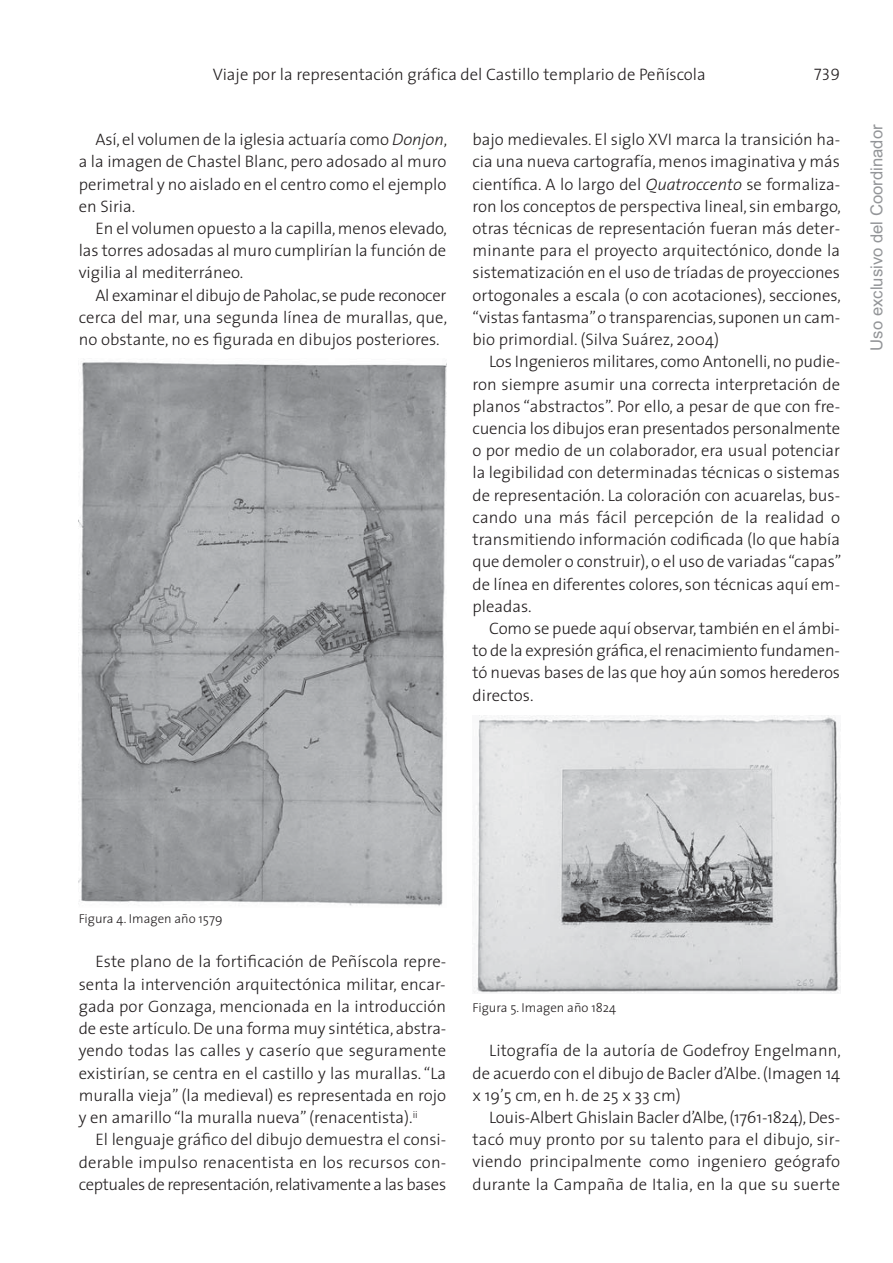
<style>
.page{position:relative;width:893px;height:1263px;background:#fff}
.page>*{position:absolute;margin:0;border:0;box-sizing:border-box;transform-origin:0 0}
.t1{font:300 16.65px/22.2px "The Sans";color:#231f20;text-align:justify}
.t2{font:16.65px "Arial";color:#939598}
.t3{font:16.65px "The Sans Light Caps";color:#231f20}
.t4{font:300 12.9px "The Sans";color:#231f20}
.s1{font-style:italic}
</style>
<div class="page">
<img style="left:79px;top:362px;width:367px;height:544px">
<img style="left:473px;top:715px;width:367px;height:278px">
<p class="t1" style="left:213px;top:65px;width:494px">Viaje por la representación gráfica del Castillo templario de Peñíscola</p>
<p class="t3" style="left:814px;top:61px;width:27px">739</p>
<p class="t1" style="left:79px;top:130px;width:370px;text-indent:17px">Así, el volumen de la iglesia actuaría como <span class="s1">Donjon</span>, a la imagen de Chastel Blanc, pero adosado al muro perimetral y no aislado en el centro como el ejemplo en Siria.</p>
<p class="t1" style="left:79px;top:219px;width:370px;text-indent:17px">En el volumen opuesto a la capilla, menos elevado, las torres adosadas al muro cumplirían la función de vigilia al mediterráneo.</p>
<p class="t1" style="left:79px;top:286px;width:370px;text-indent:17px">Al examinar el dibujo de Paholac, se pude reconocer cerca del mar, una segunda línea de murallas, que, no obstante, no es figurada en dibujos posteriores.</p>
<p class="t1" style="left:472px;top:130px;width:370px">bajo medievales. El siglo XVI marca la transición ha - cia una nueva cartografía, menos imaginativa y más científica. A lo largo del <span class="s1">Quatroccento</span> se formaliza&shy;ron los conceptos de perspectiva lineal, sin embargo, otras técnicas de representación fueran más deter&shy;minante para el proyecto arquitectónico, donde la sistematización en el uso de tríadas de proyecciones ortogonales a escala (o con acotaciones), secciones, “vistas fantasma” o transparencias, suponen un cam - bio primordial. (Silva Suárez, 2004)</p>
<p class="t1" style="left:472px;top:352px;width:370px;text-indent:17px">Los Ingenieros militares, como Antonelli, no pudie&shy;ron siempre asumir una correcta interpretación de planos “abstractos”. Por ello, a pesar de que con fre&shy;cuencia los dibujos eran presentados personalmente o por medio de un colaborador, era usual potenciar la legibilidad con determinadas técnicas o sistemas de representación. La coloración con acuarelas, bus&shy;cando una más fácil percepción de la realidad o transmitiendo información codificada (lo que había que demoler o construir), o el uso de variadas “capas” de línea en diferentes colores, son técnicas aquí em&shy;pleadas.</p>
<p class="t1" style="left:472px;top:619px;width:369px;text-indent:17px">Como se puede aquí observar, también en el ámbi - to de la expresión gráfica, el renacimiento fundamen - tó nuevas bases de las que hoy aún somos herederos directos.</p>
<p class="t2" style="left:867px;top:351px;width:228px;rotate:-90deg">Uso exclusivo del Coordinador</p>
<p class="t4" style="left:79px;top:914px;width:145px">Figura 4. Imagen año 1579</p>
<p class="t1" style="left:79px;top:952px;width:369px;text-indent:17px">Este plano de la fortificación de Peñíscola repre&shy;senta la intervención arquitectónica militar, encar&shy;gada por Gonzaga, mencionada en la introducción de este artículo. De una forma muy sintética, abstra&shy;yendo todas las calles y caserío que seguramente existirían, se centra en el castillo y las murallas. “La muralla vieja” (la medieval) es representada en rojo y en amarillo “la muralla nueva” (renacentista).<sup>ii</sup></p>
<p class="t1" style="left:79px;top:1130px;width:369px;text-indent:17px">El lenguaje gráfico del dibujo demuestra el consi&shy;derable impulso renacentista en los recursos con&shy;ceptuales de representación, relativamente a las ba ses</p>
<p class="t4" style="left:473px;top:1003px;width:145px">Figura 5. Imagen año 1824</p>
<p class="t1" style="left:473px;top:1041px;width:370px;text-indent:17px">Litografía de la autoría de Godefroy Engelmann, de acuerdo con el dibujo de Bacler d’Albe. (Imagen 14 x 19’5 cm, en h. de 25 x 33 cm)</p>
<p class="t1" style="left:473px;top:1108px;width:369px;text-indent:17px">Louis-Albert Ghislain Bacler d’Albe, (1761-1824), Des - tacó muy pronto por su talento para el dibujo, sir - viendo principalmente como ingeniero geógrafo durante la Campaña de Italia, en la que su suerte</p>
</div>
